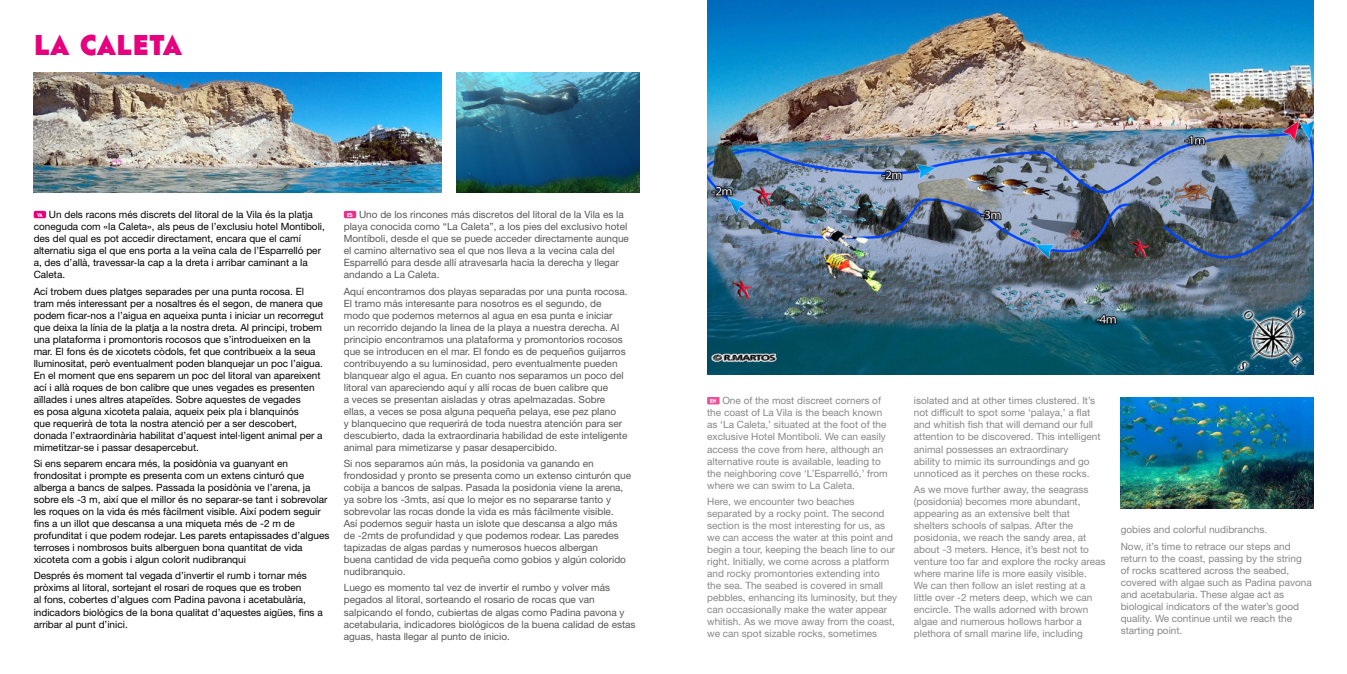
<style>
.page{position:relative;width:1347px;height:674px;background:#fff}
.page>*{position:absolute;margin:0;border:0;box-sizing:border-box;transform-origin:0 0}
.Titulos{font:700 42.5px "Cassannet";color:#e6007d}
.Texto_Valenciano{font:10px/12px "Helvetica Neue LT Std";color:#000}
.Texto_Valenciano-2{font:10px/12px "Helvetica Neue LT Std";color:#575756}
.Texto_inglés{font:10px/12px "Helvetica Neue LT Std";color:#878787}
.Pastilla_valenciano{font:700 5.62px "Cassannet";color:#fff;scale:.9 1}
.Pastilla_castellano{font:700 5.62px "Cassannet";color:#fff;scale:.9 1}
.Pastilla_inglés{font:700 5.62px "Cassannet";color:#fff;scale:.9 1}
</style>
<div class="page">
<div style="left:34px;top:211px;width:12px;height:7px;background:#e6007d;border-radius:2px"></div>
<div style="left:344px;top:211px;width:12px;height:7px;background:#e8308a;border-radius:2px"></div>
<div style="left:707px;top:397px;width:12px;height:7px;background:#ea5297"></div>
<img style="left:707px;top:0;width:606px;height:374px">
<img style="left:1120px;top:397px;width:193px;height:111px">
<img style="left:34px;top:72px;width:407px;height:121px">
<img style="left:456px;top:72px;width:184px;height:121px">
<p class="Titulos" style="left:34px;top:15px;width:150px">la caleta</p>
<p class="Texto_Valenciano" style="left:34px;top:208px;width:293px;text-indent:15px">Un dels racons més discrets del litoral de la Vila és la platja coneguda com «la Caleta», als peus de l’exclusiu hotel Montiboli, des del qual es pot accedir directament, encara que el camí alternatiu siga el que ens porta a la veïna cala de l’Esparrelló per a, des d’allà, travessar-la cap a la dreta i arribar caminant a la Caleta.</p>
<p class="Texto_Valenciano" style="left:34px;top:285px;width:291px">Ací trobem dues platges separades per una punta rocosa. El tram més interessant per a nosaltres és el segon, de manera que podem ficar-nos a l’aigua en aqueixa punta i iniciar un recorregut que deixa la línia de la platja a la nostra dreta. Al principi, trobem una plataforma i promontoris rocosos que s’introdueixen en la mar. El fons és de xicotets còdols, fet que contribueix a la seua lluminositat, però eventualment poden blanquejar un poc l’aigua.<br>En el moment que ens separem un poc del litoral van apareixent ací i allà roques de bon calibre que unes vegades es presenten aïllades i unes altres atapeïdes. Sobre aquestes de vegades<br>es posa alguna xicoteta palaia, aqueix peix pla i blanquinós<br>que requerirà de tota la nostra atenció per a ser descobert, donada l’extraordinària habilitat d’aquest intel·ligent animal per a mimetitzar-se i passar desapercebut.</p>
<p class="Texto_Valenciano" style="left:34px;top:457px;width:297px">Si ens separem encara més, la posidònia va guanyant en frondositat i prompte es presenta com un extens cinturó que alberga a bancs de salpes. Passada la posidònia ve l’arena, ja sobre els -3 m, així que el millor és no separar-se tant i sobrevolar les roques on la vida és més fàcilment visible. Així podem seguir fins a un illot que descansa a una miqueta més de -2 m de profunditat i que podem rodejar. Les parets entapissades d’algues terroses i nombrosos buits alberguen bona quantitat de vida xicoteta com a gobis i algun colorit nudibranqui</p>
<p class="Texto_Valenciano" style="left:34px;top:569px;width:290px">Després és moment tal vegada d’invertir el rumb i tornar més pròxims al litoral, sortejant el rosari de roques que es troben<br>al fons, cobertes d’algues com Padina pavona i acetabulària, indicadors biològics de la bona qualitat d’aquestes aigües, fins a arribar al punt d’inici.</p>
<p class="Pastilla_valenciano" style="left:37px;top:211px;width:8px">VA</p>
<p class="Texto_Valenciano-2" style="left:344px;top:208px;width:287px;text-indent:15px">Uno de los rincones más discretos del litoral de la Vila es la playa conocida como “La Caleta”, a los pies del exclusivo hotel Montíboli, desde el que se puede acceder directamente aunque el camino alternativo sea el que nos lleva a la vecina cala del Esparrelló para desde allí atravesarla hacia la derecha y llegar andando a La Caleta.</p>
<p class="Texto_Valenciano-2" style="left:344px;top:285px;width:285px">Aquí encontramos dos playas separadas por una punta rocosa.<br>El tramo más interesante para nosotros es el segundo, de modo que podemos meternos al agua en esa punta e iniciar<br>un recorrido dejando la linea de la playa a nuestra derecha. Al principio encontramos una plataforma y promontorios rocosos que se introducen en el mar. El fondo es de pequeños guijarros contribuyendo a su luminosidad, pero eventualmente pueden blanquear algo el agua. En cuanto nos separamos un poco del litoral van apareciendo aquí y allí rocas de buen calibre que<br>a veces se presentan aisladas y otras apelmazadas. Sobre ellas, a veces se posa alguna pequeña pelaya, ese pez plano<br>y blanquecino que requerirá de toda nuestra atención para ser descubierto, dada la extraordinaria habilidad de este inteligente animal para mimetizarse y pasar desapercibido.</p>
<p class="Texto_Valenciano-2" style="left:344px;top:457px;width:289px">Si nos separamos aún más, la posidonia va ganando en frondosidad y pronto se presenta como un extenso cinturón que cobija a bancos de salpas. Pasada la posidonia viene la arena, ya sobre los -3mts, así que lo mejor es no separarse tanto y sobrevolar las rocas donde la vida es más fácilmente visible.<br>Así podemos seguir hasta un islote que descansa a algo más de -2mts de profundidad y que podemos rodear. Las paredes tapizadas de algas pardas y numerosos huecos albergan<br>buena cantidad de vida pequeña como gobios y algún colorido nudibranquio.</p>
<p class="Texto_Valenciano-2" style="left:344px;top:581px;width:293px">Luego es momento tal vez de invertir el rumbo y volver más pegados al litoral, sorteando el rosario de rocas que van salpicando el fondo, cubiertas de algas como Padina pavona y acetabularia, indicadores biológicos de la buena calidad de estas aguas, hasta llegar al punto de inicio.</p>
<p class="Pastilla_castellano" style="left:347px;top:211px;width:8px">ES</p>
<p class="Texto_inglés" style="left:707px;top:394px;width:182px;text-indent:15px">One of the most discreet corners of the coast of La Vila is the beach known as ‘La Caleta,’ situated at the foot of the exclusive Hotel Montiboli. We can easily access the cove from here, although an alternative route is available, leading to the neighboring cove ‘L’Esparrelló,’ from where we can swim to La Caleta.</p>
<p class="Texto_inglés" style="left:707px;top:495px;width:192px">Here, we encounter two beaches separated by a rocky point. The second section is the most interesting for us, as we can access the water at this point and begin a tour, keeping the beach line to our right. Initially, we come across a platform and rocky promontories extending into<br>the sea. The seabed is covered in small pebbles, enhancing its luminosity, but they can occasionally make the water appear whitish. As we move away from the coast, we can spot sizable rocks, sometimes</p>
<p class="Pastilla_inglés" style="left:710px;top:397px;width:8px">EN</p>
<p class="Texto_inglés" style="left:914px;top:394px;width:188px">isolated and at other times clustered. It’s not difficult to spot some ‘palaya,’ a flat and whitish fish that will demand our full attention to be discovered. This intelligent animal possesses an extraordinary<br>ability to mimic its surroundings and go unnoticed as it perches on these rocks.</p>
<p class="Texto_inglés" style="left:914px;top:483px;width:193px">As we move further away, the seagrass (posidonia) becomes more abundant, appearing as an extensive belt that shelters schools of salpas. After the posidonia, we reach the sandy area, at about -3 meters. Hence, it’s best not to venture too far and explore the rocky areas where marine life is more easily visible.<br>We can then follow an islet resting at a little over -2 meters deep, which we can encircle. The walls adorned with brown algae and numerous hollows harbor a plethora of small marine life, including</p>
<p class="Texto_inglés" style="left:1120px;top:523px;width:148px">gobies and colorful nudibranchs.</p>
<p class="Texto_inglés" style="left:1120px;top:539px;width:192px">Now, it’s time to retrace our steps and return to the coast, passing by the string of rocks scattered across the seabed, covered with algae such as Padina pavona and acetabularia. These algae act as biological indicators of the water’s good quality. We continue until we reach the starting point.</p>
</div>
